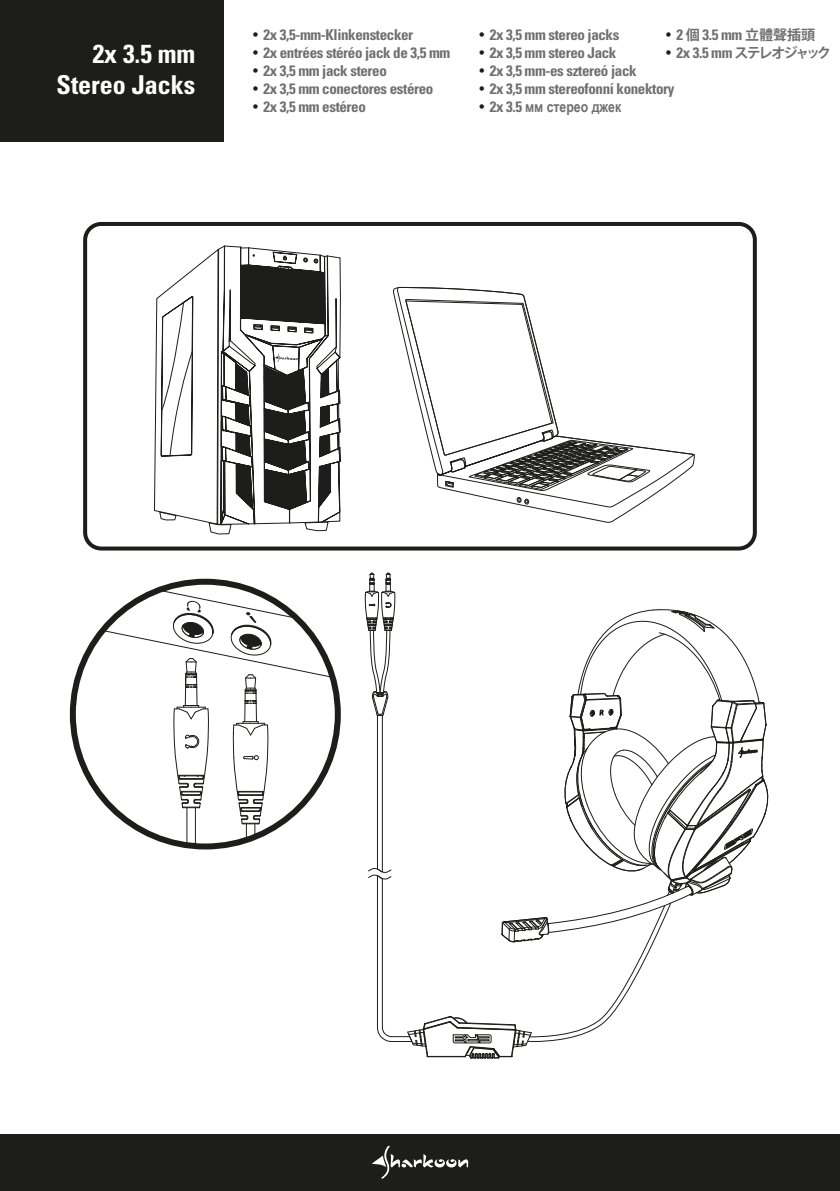
<style>
.page{position:relative;width:840px;height:1191px;background:#fff}
.page>*{position:absolute;margin:0;border:0;box-sizing:border-box;transform-origin:0 0}
.t1{font:700 condensed 26px/31.2px "Univers";color:#fff;text-align:right}
.t2{font:700 condensed 15px "Univers";letter-spacing:-.025em;color:#706f6f}
.t3{font:700 15px "Arial Narrow";color:#706f6f}
.t4{font:700 14px "Koz Go Pr 6 N";letter-spacing:-.155em;color:#706f6f}
.s1{color:#1d1d1b}
.s2{font-family:"Koz Go Pr 6 N";font-stretch:normal;font-size:14px}
.s3{font-family:"Univers";font-stretch:condensed;font-size:15px}
.s4{font-family:"Univers";font-stretch:condensed}
</style>
<div class="page">
<div style="left:0;top:1134px;width:839px;height:57px;background:#1d1d1b"></div>
<svg style="left:372px;top:1145px;width:96px;height:33px"></svg>
<div style="left:0;top:0;width:223px;height:142px;background:#1d1d1b"></div>
<svg style="left:154px;top:245px;width:187px;height:290px"></svg>
<svg style="left:437px;top:448px;width:257px;height:103px"></svg>
<svg style="left:516px;top:497px;width:13px;height:7px"></svg>
<svg style="left:393px;top:287px;width:257px;height:204px"></svg>
<div style="left:83px;top:222px;width:673px;height:328px;border:4px solid #1d1d1b;border-radius:16px"></div>
<hr style="left:186px;top:807px;width:1px;height:38px;background:#1d1d1b">
<hr style="left:195px;top:807px;width:1px;height:39px;background:#1d1d1b">
<svg style="left:101px;top:589px;width:232px;height:251px"></svg>
<div style="left:70px;top:579px;width:270px;height:270px;border:6px solid #1d1d1b;border-radius:50%"></div>
<svg style="left:364px;top:572px;width:404px;height:486px"></svg>
<h1 class="t1" style="left:56px;top:41px;width:140px">2x 3.5 mm<br>Stereo Jacks</h1>
<p class="t2" style="left:252px;top:28px;width:163px"><span class="s1">•</span> 2x 3,5-mm-Klinkenstecker</p>
<p class="t2" style="left:252px;top:46px;width:199px"><span class="s1">•</span> 2x entrées stéréo jack de 3,5 mm</p>
<p class="t2" style="left:252px;top:64px;width:136px"><span class="s1">•</span> 2x 3,5 mm jack stereo</p>
<p class="t2" style="left:252px;top:82px;width:183px"><span class="s1">•</span> 2x 3,5 mm conectores estéreo</p>
<p class="t2" style="left:252px;top:100px;width:115px"><span class="s1">•</span> 2x 3,5 mm estéreo</p>
<p class="t2" style="left:664px;top:28px;width:151px"><span class="s1">•</span> 2 <span class="s2">個</span> 3.5 mm <span class="s2">立體聲插頭</span></p>
<p class="t4" style="left:664px;top:45px;width:168px"><span class="s1">•</span> <span class="s3">2x 3.5 mm</span> ステレオジャック</p>
<p class="t2" style="left:478px;top:28px;width:142px"><span class="s1">•</span> 2x 3,5 mm stereo jacks</p>
<p class="t2" style="left:478px;top:46px;width:139px"><span class="s1">•</span> 2x 3,5 mm stereo Jack</p>
<p class="t2" style="left:478px;top:64px;width:160px"><span class="s1">•</span> 2x 3,5 mm-es sztereó jack</p>
<p class="t2" style="left:478px;top:82px;width:197px"><span class="s1">•</span> 2x 3,5 mm stereofonní konektory</p>
<p class="t3" style="left:478px;top:95px;width:144px"><span class="s1">•</span> <span class="s4">2x 3.5</span> мм стерео джек</p>
</div>
